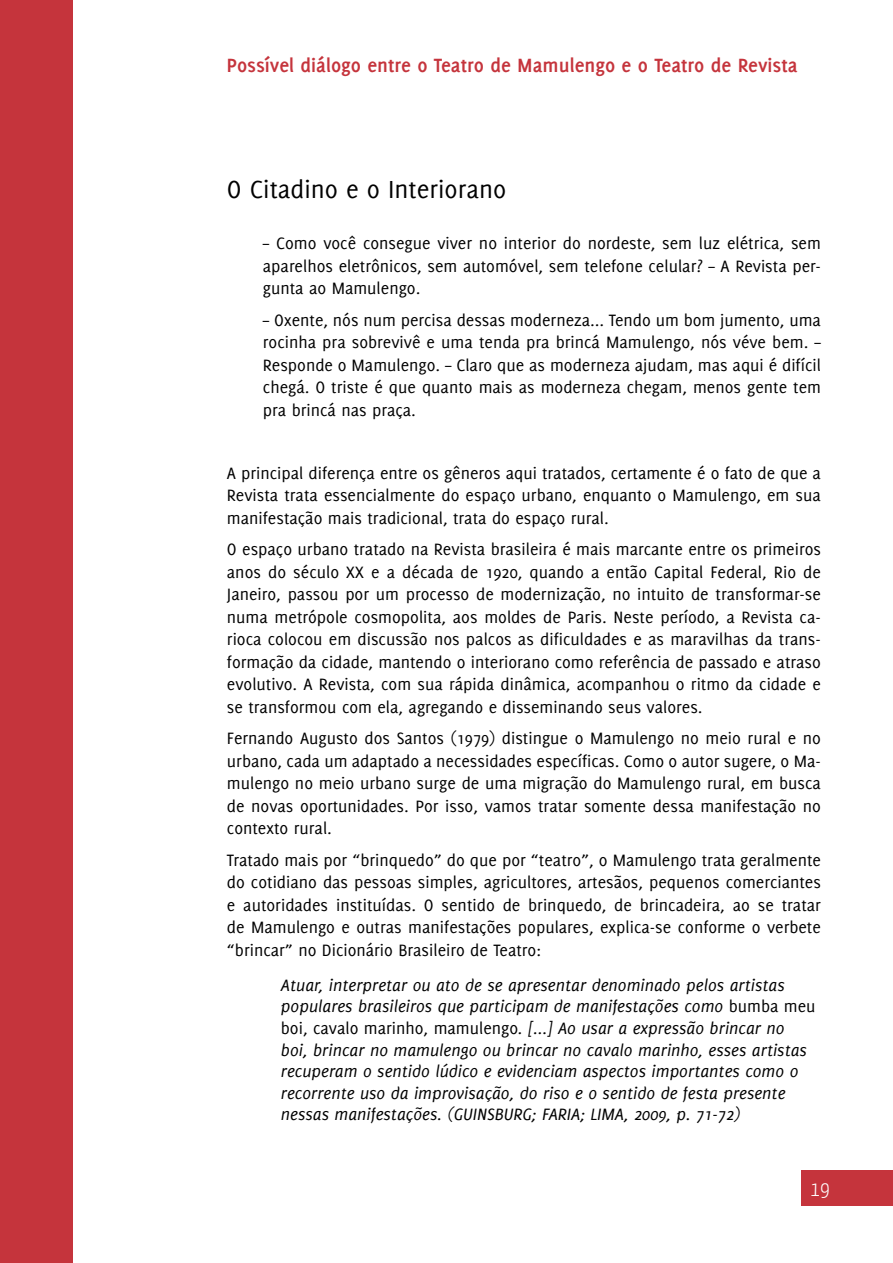
<style>
.page{position:relative;width:893px;height:1263px;background:#fff}
.page>*{position:absolute;margin:0;border:0;box-sizing:border-box;transform-origin:0 0}
.t1{font:27px "Delicious";color:#000}
.t2{font:700 21px "Delicious";color:#c5343c}
.t3{font:300 21px "Yanone Kaffeesatz";color:#fff}
.t4{font:18px/22.5px "Delicious";color:#000;text-align:justify}
.t5{font:italic 18px/21.6px "Delicious";color:#000}
.s1{font-style:normal}
</style>
<div class="page">
<div style="left:802px;top:1170px;width:91px;height:36px;background:#c5343c"></div>
<div style="left:0;top:0;width:72px;height:1263px;background:#c5343c"></div>
<p class="t2" style="left:227px;top:53px;width:572px">Possível diálogo entre o Teatro de Mamulengo e o Teatro de Revista</p>
<h1 class="t1" style="left:227px;top:174px;width:281px">O Citadino e o Interiorano</h1>
<p class="t4" style="left:263px;top:232px;width:560px">– Como você consegue viver no interior do nordeste, sem luz elétrica, sem aparelhos eletrônicos, sem automóvel, sem telefone celular? – A Revista per&shy;gunta ao Mamulengo.</p>
<p class="t4" style="left:263px;top:308px;width:560px">– Oxente, nós num percisa dessas moderneza... Tendo um bom jumento, uma rocinha pra sobrevivê e uma tenda pra brincá Mamulengo, nós véve bem. – Responde o Mamulengo. – Claro que as moderneza ajudam, mas aqui é difícil chegá. O triste é que quanto mais as moderneza chegam, menos gente tem pra brincá nas praça.</p>
<p class="t4" style="left:227px;top:461px;width:595px">A principal diferença entre os gêneros aqui tratados, certamente é o fato de que a Revista trata essencialmente do espaço urbano, enquanto o Mamulengo, em sua manifestação mais tradicional, trata do espaço rural.</p>
<p class="t4" style="left:227px;top:538px;width:596px">O espaço urbano tratado na Revista brasileira é mais marcante entre os primeiros anos do século XX e a década de 1920, quando a então Capital Federal, Rio de Janeiro, passou por um processo de modernização, no intuito de transformar-se numa metrópole cosmopolita, aos moldes de Paris. Neste período, a Revista ca&shy;rioca colocou em discussão nos palcos as dificuldades e as maravilhas da trans&shy;formação da cidade, mantendo o interiorano como referência de passado e atraso evolutivo. A Revista, com sua rápida dinâmica, acompanhou o ritmo da cidade e se transformou com ela, agregando e disseminando seus valores.</p>
<p class="t4" style="left:227px;top:727px;width:595px">Fernando Augusto dos Santos (1979) distingue o Mamulengo no meio rural e no urbano, cada um adaptado a necessidades específicas. Como o autor sugere, o Ma&shy;mulengo no meio urbano surge de uma migração do Mamulengo rural, em busca de novas oportunidades. Por isso, vamos tratar somente dessa manifestação no contexto rural.</p>
<p class="t4" style="left:227px;top:848px;width:596px">Tratado mais por “brinquedo” do que por “teatro”, o Mamulengo trata geralmente do cotidiano das pessoas simples, agricultores, artesãos, pequenos comerciantes e autoridades instituídas. O sentido de brinquedo, de brincadeira, ao se tratar de Mamulengo e outras manifestações populares, explica-se conforme o verbete “brincar” no Dicionário Brasileiro de Teatro:</p>
<p class="t5" style="left:281px;top:974px;width:536px">Atuar, interpretar ou ato de se apresentar denominado pelos artistas populares brasileiros que participam de manifestações como <span class="s1">bumba meu boi, cavalo marinho, mamulengo</span>. [...] Ao usar a expressão brincar no boi, brincar no mamulengo ou brincar no cavalo marinho, esses artistas recuperam o sentido lúdico e evidenciam aspectos importantes como o recorrente uso da improvisação, do riso e o sentido de festa presente nessas manifestações. (GUINSBURG; FARIA; LIMA, 2009, p. 71-72)</p>
<p class="t3" style="left:811px;top:1175px;width:20px">19</p>
</div>
